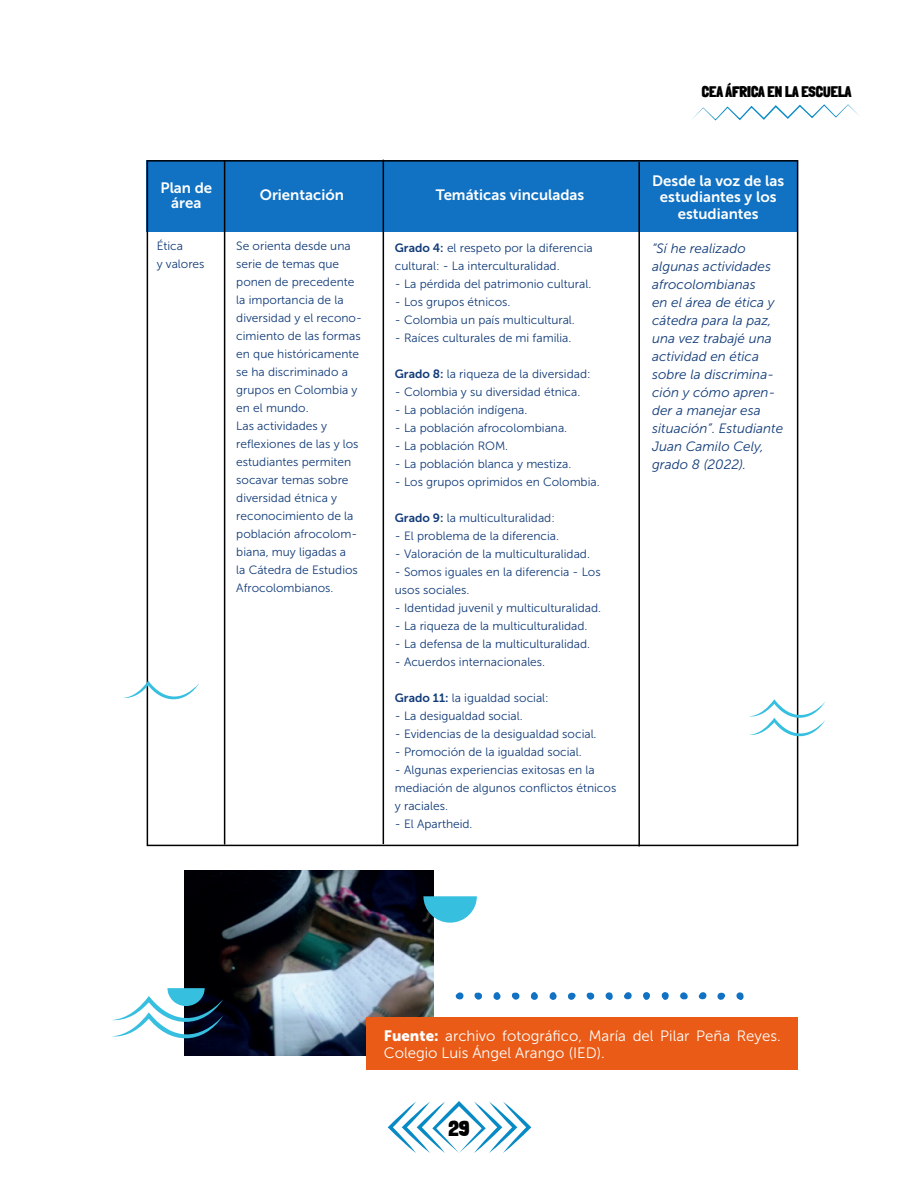
<style>
.page{position:relative;width:918px;height:1188px;background:#fff}
.page>*{position:absolute;margin:0;border:0;box-sizing:border-box;transform-origin:0 0}
.t1{font:900 21px "Londrina Solid";color:#000}
.t2{font:15px/16.5px "Museo Sans 700";color:#fff;text-align:center}
.t3{font:15px/16.5px "Museo Sans 300";color:#fff}
.t4{font:900 15px "Londrina Solid";color:#000}
.t5{font:italic 13.5px/18px "Museo Sans 300";color:#113b78}
.t6{font:12px/18px "Museo Sans 300";color:#113b78}
.s1{font-family:"Museo Sans 700"}
.s2{font-family:"Museo Sans 900"}
</style>
<div class="page">
<svg style="left:388px;top:1101px;width:143px;height:52px"></svg>
<svg style="left:692px;top:104px;width:167px;height:17px"></svg>
<div style="left:147px;top:160px;width:651px;height:72px;background:#1172c3"></div>
<hr style="left:224px;top:160px;width:1px;height:685px;background:#000">
<hr style="left:638px;top:162px;width:2px;height:684px;background:#000">
<hr style="left:383px;top:160px;width:1px;height:684px;background:#000">
<svg style="left:749px;top:699px;width:76px;height:43px"></svg>
<svg style="left:123px;top:681px;width:76px;height:24px"></svg>
<img style="left:185px;top:870px;width:248px;height:185px">
<div style="left:366px;top:1017px;width:432px;height:53px;background:#e95b16"></div>
<svg style="left:112px;top:988px;width:111px;height:58px"></svg>
<svg style="left:423px;top:896px;width:54px;height:27px"></svg>
<svg style="left:455px;top:992px;width:9px;height:8px"></svg>
<svg style="left:549px;top:992px;width:8px;height:8px"></svg>
<svg style="left:568px;top:993px;width:8px;height:7px"></svg>
<svg style="left:717px;top:993px;width:8px;height:7px"></svg>
<svg style="left:512px;top:993px;width:8px;height:7px"></svg>
<svg style="left:587px;top:993px;width:7px;height:7px"></svg>
<svg style="left:474px;top:993px;width:8px;height:7px"></svg>
<svg style="left:531px;top:992px;width:7px;height:8px"></svg>
<svg style="left:493px;top:992px;width:8px;height:8px"></svg>
<svg style="left:643px;top:992px;width:7px;height:8px"></svg>
<svg style="left:624px;top:992px;width:8px;height:7px"></svg>
<svg style="left:699px;top:992px;width:8px;height:7px"></svg>
<svg style="left:680px;top:992px;width:8px;height:7px"></svg>
<svg style="left:662px;top:992px;width:7px;height:8px"></svg>
<svg style="left:736px;top:992px;width:8px;height:8px"></svg>
<svg style="left:605px;top:992px;width:8px;height:8px"></svg>
<p class="t2" style="left:160px;top:180px;width:53px">Plan de</p>
<p class="t2" style="left:171px;top:195px;width:32px">área</p>
<p class="t6" style="left:157px;top:237px;width:28px">Ética</p>
<p class="t6" style="left:157px;top:255px;width:49px">y valores</p>
<p class="t2" style="left:260px;top:186px;width:86px">Orientación</p>
<p class="t6" style="left:236px;top:237px;width:127px">Se orienta desde una serie de temas que ponen de precedente la importancia de la diversidad y el recono&shy;cimiento de las formas en que históricamente se ha discriminado a grupos en Colombia y en el mundo.</p>
<p class="t6" style="left:236px;top:417px;width:124px">Las actividades y reflexiones de las y los estudiantes permiten socavar temas sobre diversidad étnica y reconocimiento de la población afrocolom&shy;biana, muy ligadas a<br>la Cátedra de Estudios<br>Afrocolombianos.</p>
<p class="t2" style="left:436px;top:186px;width:150px">Temáticas vinculadas</p>
<p class="t6" style="left:395px;top:239px;width:199px"><span class="s1">Grado 4:</span> el respeto por la diferencia</p>
<p class="t6" style="left:395px;top:257px;width:166px">cultural: - La interculturalidad.</p>
<p class="t6" style="left:395px;top:275px;width:198px">- La pérdida del patrimonio cultural.</p>
<p class="t6" style="left:395px;top:293px;width:117px">- Los grupos étnicos.</p>
<p class="t6" style="left:395px;top:311px;width:182px">- Colombia un país multicultural.</p>
<p class="t6" style="left:395px;top:329px;width:178px">- Raíces culturales de mi familia.</p>
<p class="t6" style="left:395px;top:365px;width:197px"><span class="s1">Grado 8:</span> la riqueza de la diversidad:</p>
<p class="t6" style="left:395px;top:383px;width:187px">- Colombia y su diversidad étnica.</p>
<p class="t6" style="left:395px;top:401px;width:134px">- La población indígena.</p>
<p class="t6" style="left:395px;top:419px;width:174px">- La población afrocolombiana.</p>
<p class="t6" style="left:395px;top:437px;width:115px">- La población ROM.</p>
<p class="t6" style="left:395px;top:455px;width:178px">- La población blanca y mestiza.</p>
<p class="t6" style="left:395px;top:473px;width:206px">- Los grupos oprimidos en Colombia.</p>
<p class="t6" style="left:395px;top:509px;width:162px"><span class="s1">Grado 9:</span> la multiculturalidad:</p>
<p class="t6" style="left:395px;top:527px;width:166px">- El problema de la diferencia.</p>
<p class="t6" style="left:395px;top:545px;width:197px">- Valoración de la multiculturalidad.</p>
<p class="t6" style="left:395px;top:563px;width:207px">- Somos iguales en la diferencia - Los usos sociales.</p>
<p class="t6" style="left:395px;top:599px;width:208px">- Identidad juvenil y multiculturalidad.</p>
<p class="t6" style="left:395px;top:617px;width:194px">- La riqueza de la multiculturalidad.</p>
<p class="t6" style="left:395px;top:635px;width:197px">- La defensa de la multiculturalidad.</p>
<p class="t6" style="left:395px;top:653px;width:152px">- Acuerdos internacionales.</p>
<p class="t6" style="left:395px;top:689px;width:155px"><span class="s1">Grado 11:</span> la igualdad social:</p>
<p class="t6" style="left:395px;top:707px;width:129px">- La desigualdad social.</p>
<p class="t6" style="left:395px;top:725px;width:203px">- Evidencias de la desigualdad social.</p>
<p class="t6" style="left:395px;top:743px;width:188px">- Promoción de la igualdad social.</p>
<p class="t6" style="left:395px;top:761px;width:223px">- Algunas experiencias exitosas en la mediación de algunos conflictos étnicos y raciales.</p>
<p class="t6" style="left:395px;top:815px;width:79px">- El Apartheid.</p>
<p class="t4" style="left:702px;top:83px;width:151px">CEA ÁFRICA EN LA ESCUELA</p>
<p class="t2" style="left:652px;top:172px;width:134px">Desde la voz de las estudiantes y los estudiantes</p>
<p class="t5" style="left:652px;top:240px;width:133px">“Sí he realizado algunas actividades afrocolombianas<br>en el área de ética y cátedra para la paz, una vez trabajé una actividad en ética sobre la discrimina&shy;ción y cómo apren&shy;der a manejar esa situación”. Estudiante<br>Juan Camilo Cely, grado 8 (2022).</p>
<p class="t3" style="left:384px;top:1028px;width:398px"><span class="s2">Fuente:</span> archivo fotográfico, María del Pilar Peña Reyes.<br>Colegio Luis Ángel Arango (IED).</p>
<h1 class="t1" style="left:448px;top:1116px;width:23px">29</h1>
</div>
